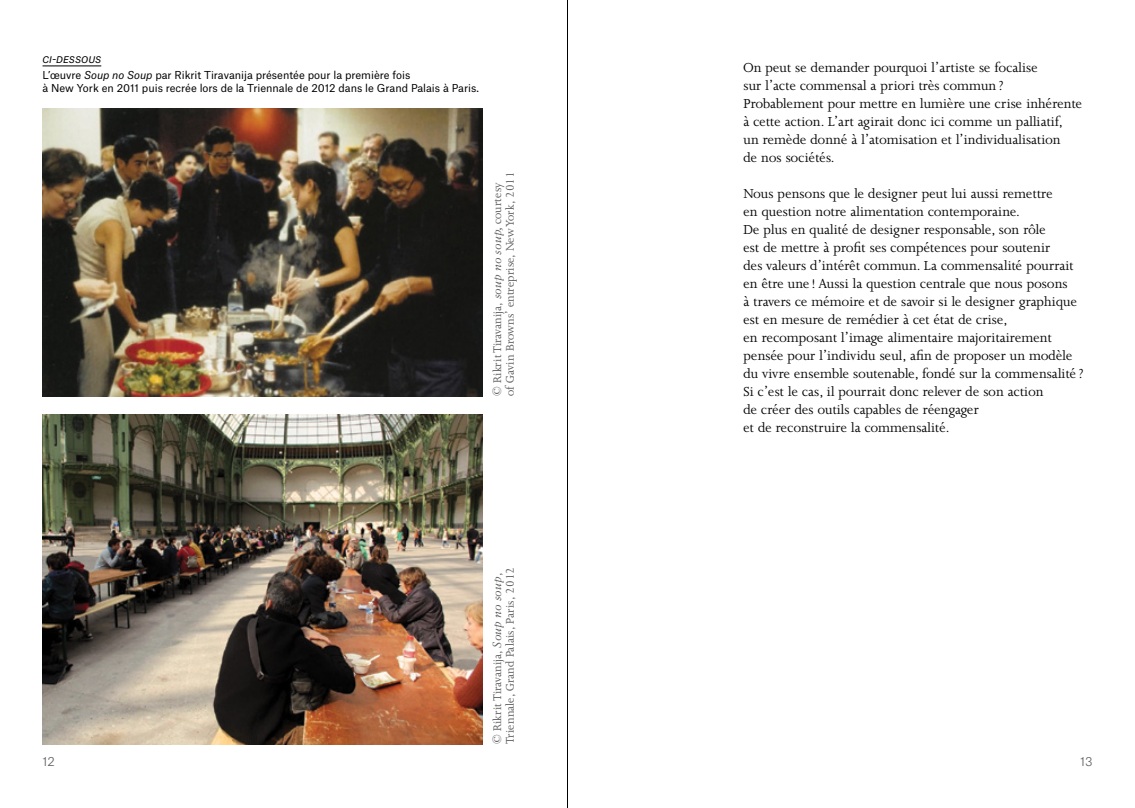
<style>
.page{position:relative;width:1135px;height:808px;background:#fff}
.page>*{position:absolute;margin:0;border:0;box-sizing:border-box;transform-origin:0 0}
.t1{font:15px/18px "Joanna MT Pro";color:#000}
.t2{font:12.75px/12.8px "Joanna MT Pro";color:#58595b}
.t3{font:300 12px "Atlas Grotesk";color:#58595b}
.t4{font:10.5px/16.8px "Atlas Grotesk";color:#000}
.s1{font-style:italic}
.s2{font-family:"Sabon MT Pro";font-style:italic}
</style>
<div class="page">
<img style="left:43px;top:108px;width:439px;height:288px">
<hr style="left:43px;top:66px;width:58px;height:1px;background:#000">
<img style="left:43px;top:414px;width:439px;height:330px">
<hr style="left:567px;top:0;width:1px;height:808px;background:#000">
<p class="t4" style="left:43px;top:49px;width:369px"><span class="s1">CI-DESSOUS<br></span>L’œuvre <span class="s1">SOUP NO SOUP</span> par Rikrit Tiravanija présentée pour la première fois</p>
<p class="t4" style="left:43px;top:78px;width:438px">à New York en 2011 puis recrée lors de la Triennale de 2012 dans le Grand Palais à Paris.</p>
<p class="t2" style="left:490px;top:396px;width:226px;rotate:-90deg">© Rikrit Tiravanija, <span class="s2">soup no soup,</span> courtesy of Gavin Browns’ entreprise, New York, 2011</p>
<p class="t3" style="left:43px;top:752px;width:14px">12</p>
<p class="t2" style="left:490px;top:744px;width:179px;rotate:-90deg">© Rikrit Tiravanija, <span class="s2">Soup no soup</span>,<br>Triennale, Grand Palais, Paris, 2012</p>
<p class="t1" style="left:743px;top:58px;width:340px">On peut se demander pourquoi l’artiste se focalise<br>sur l’acte commensal a priori très commun?<br>Probablement pour mettre en lumière une crise inhérente à cette action. L’art agirait donc ici comme un palliatif,<br>un remède donné à l’atomisation et l’individualisation<br>de nos sociétés.</p>
<p class="t1" style="left:743px;top:184px;width:342px">Nous pensons que le designer peut lui aussi remettre<br>en question notre alimentation contemporaine.<br>De plus en qualité de designer responsable, son rôle<br>est de mettre à profit ses compétences pour soutenir<br>des valeurs d’intérêt commun. La commensalité pourrait en être une ! Aussi la question centrale que nous posons<br>à travers ce mémoire et de savoir si le designer graphique est en mesure de remédier à cet état de crise,<br>en recomposant l’image alimentaire majoritairement pensée pour l’individu seul, afin de proposer un modèle du vivre ensemble soutenable, fondé sur la commensalité ?<br>Si c’est le cas, il pourrait donc relever de son action<br>de créer des outils capables de réengager<br>et de reconstruire la commensalité.</p>
<p class="t3" style="left:1080px;top:752px;width:14px">13</p>
</div>
